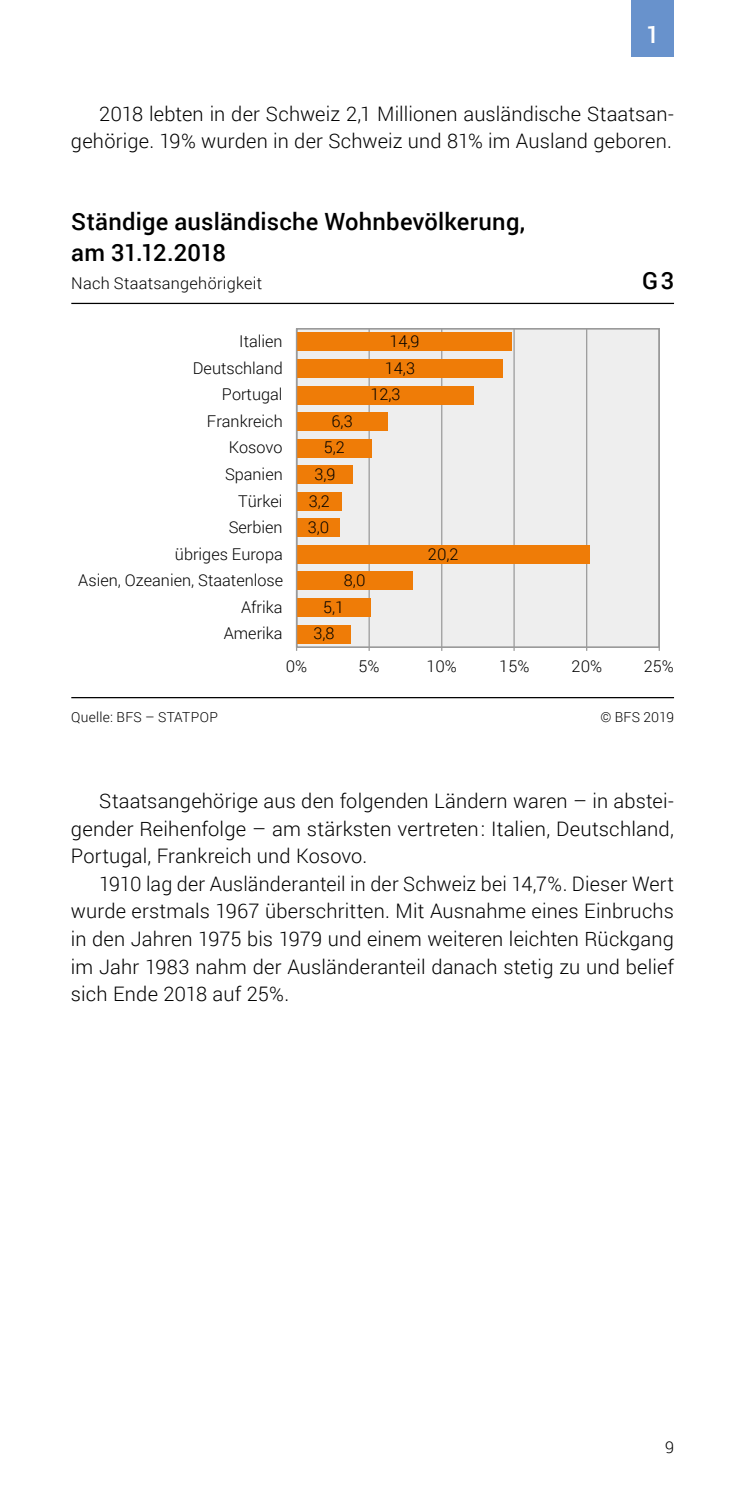
<style>
.page{position:relative;width:745px;height:1489px;background:#fff}
.page>*{position:absolute;margin:0;border:0;box-sizing:border-box;transform-origin:0 0}
.t1{font:500 23.75px/31px "Roboto";letter-spacing:.01em;color:#000}
.t2{font:500 23.75px "Roboto";color:#fff}
.Grundtext_Einzug{font:300 20px/27.5px "Roboto";letter-spacing:.01em;color:#000;text-align:justify}
.t3{font:300 16.25px/26.5px "Roboto";color:#000;text-align:right}
.t4{font:300 13.75px "Roboto";letter-spacing:.02em;color:#000}
</style>
<div class="page">
<div style="left:631px;top:0;width:42px;height:57px;background:#6892cc"></div>
<div style="left:295px;top:328px;width:365px;height:323px;background:#eee"></div>
<hr style="left:368px;top:329px;width:1px;height:318px;background:#9a9a9a">
<hr style="left:441px;top:329px;width:1px;height:318px;background:#9a9a9a">
<hr style="left:513px;top:329px;width:1px;height:318px;background:#9a9a9a">
<hr style="left:585px;top:329px;width:2px;height:318px;background:#9a9a9a">
<hr style="left:658px;top:329px;width:1px;height:318px;background:#9a9a9a">
<hr style="left:296px;top:646px;width:362px;height:2px;background:#9a9a9a">
<div style="left:296px;top:333px;width:216px;height:18px;background:#ef7c07"></div>
<div style="left:296px;top:359px;width:207px;height:19px;background:#ef7c07"></div>
<div style="left:296px;top:386px;width:178px;height:18px;background:#ef7c07"></div>
<div style="left:296px;top:412px;width:91px;height:19px;background:#ef7c07"></div>
<div style="left:296px;top:439px;width:76px;height:18px;background:#ef7c07"></div>
<div style="left:296px;top:465px;width:57px;height:19px;background:#ef7c07"></div>
<div style="left:296px;top:492px;width:46px;height:18px;background:#ef7c07"></div>
<div style="left:296px;top:518px;width:44px;height:19px;background:#ef7c07"></div>
<div style="left:296px;top:545px;width:293px;height:19px;background:#ef7c07"></div>
<div style="left:296px;top:571px;width:116px;height:19px;background:#ef7c07"></div>
<div style="left:296px;top:598px;width:74px;height:19px;background:#ef7c07"></div>
<div style="left:296px;top:625px;width:55px;height:18px;background:#ef7c07"></div>
<hr style="left:71px;top:697px;width:602px;height:1px;background:#000">
<hr style="left:71px;top:303px;width:602px;height:1px;background:#000">
<hr style="left:296px;top:329px;width:1px;height:318px;background:#9a9a9a">
<p class="t2" style="left:645px;top:17px;width:15px">1</p>
<p class="Grundtext_Einzug" style="left:71px;top:99px;width:604px;text-align:right">2018 lebten in der Schweiz 2,1 Millionen ausländische Staatsan&shy;gehörige. 19% wurden in der Schweiz und 81% im Ausland geboren.</p>
<p class="t1" style="left:71px;top:205px;width:455px">Ständige ausländische Wohnbevölkerung, am 31.12.2018</p>
<p class="t3" style="left:71px;top:269px;width:192px">Nach Staatsangehörigkeit</p>
<p class="t1" style="left:641px;top:264px;width:34px">G3</p>
<p class="t3" style="left:78px;top:327px;width:206px">Italien<br>Deutschland<br>Portugal<br>Frankreich<br>Kosovo<br>Spanien<br>Türkei<br>Serbien<br>übriges Europa<br>Asien, Ozeanien, Staatenlose<br>Afrika<br>Amerika</p>
<p class="t3" style="left:389px;top:327px;width:32px">14,9</p>
<p class="t3" style="left:384px;top:354px;width:32px">14,3</p>
<p class="t3" style="left:370px;top:380px;width:32px">12,3</p>
<p class="t3" style="left:331px;top:407px;width:23px">6,3</p>
<p class="t3" style="left:323px;top:434px;width:23px">5,2</p>
<p class="t3" style="left:314px;top:460px;width:23px">3,9</p>
<p class="t3" style="left:308px;top:487px;width:23px">3,2</p>
<p class="t3" style="left:307px;top:513px;width:23px">3,0</p>
<p class="t3" style="left:343px;top:566px;width:23px">8,0</p>
<p class="t3" style="left:323px;top:593px;width:23px">5,1</p>
<p class="t3" style="left:313px;top:619px;width:23px">3,8</p>
<p class="t3" style="left:427px;top:540px;width:32px">20,2</p>
<p class="t3" style="left:285px;top:652px;width:23px">0%</p>
<p class="t3" style="left:358px;top:652px;width:23px">5%</p>
<p class="t3" style="left:426px;top:652px;width:32px">10%</p>
<p class="t3" style="left:499px;top:652px;width:32px">15%</p>
<p class="t3" style="left:571px;top:652px;width:32px">20%</p>
<p class="t3" style="left:643px;top:652px;width:32px">25%</p>
<p class="t4" style="left:71px;top:707px;width:148px">Quelle: BFS – STATPOP</p>
<p class="t4" style="left:600px;top:707px;width:75px">© BFS 2019</p>
<p class="Grundtext_Einzug" style="left:71px;top:786px;width:604px;text-indent:28px">Staatsangehörige aus den folgenden Ländern waren – in abstei&shy;gender Reihenfolge – am stärksten vertreten: Italien, Deutschland, Portugal, Frankreich und Kosovo.</p>
<p class="Grundtext_Einzug" style="left:71px;top:869px;width:604px;text-indent:28px">1910 lag der Ausländeranteil in der Schweiz bei 14,7%. Dieser Wert wurde erstmals 1967 überschritten. Mit Ausnahme eines Einbruchs in den Jahren 1975 bis 1979 und einem weiteren leichten Rückgang im Jahr 1983 nahm der Ausländeranteil danach stetig zu und belief sich Ende 2018 auf 25%.</p>
<p class="t3" style="left:664px;top:1432px;width:11px">9</p>
</div>
